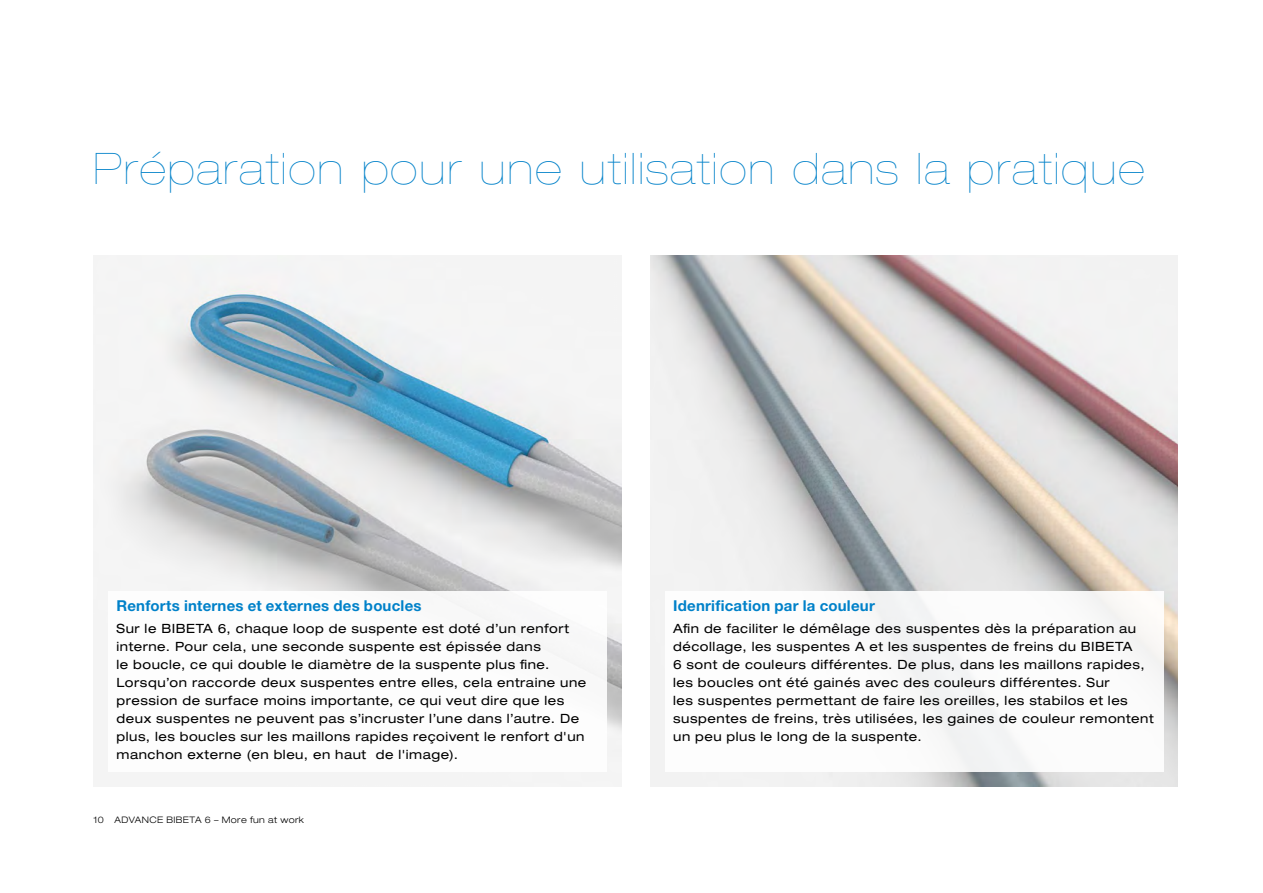
<style>
.page{position:relative;width:1263px;height:893px;background:#fff}
.page>*{position:absolute;margin:0;border:0;box-sizing:border-box;transform-origin:0 0}
.head_1_DE{font:200 expanded 43.5px "Helvetica Neue LT Pro";letter-spacing:.05em;color:#0081c9}
.head_2__auch_tabelle{font:700 15px "Helvetica Neue LT Pro";letter-spacing:.015em;color:#0081c9}
.text_1_legende_bild{font:expanded 12.75px/18px "Helvetica Neue LT Pro";letter-spacing:.04em;color:#000}
.t1{font:300 expanded 9px "Helvetica Neue LT Pro";letter-spacing:.04em;color:#000}
</style>
<div class="page">
<img style="left:94px;top:255px;width:527px;height:532px">
<img style="left:650px;top:255px;width:528px;height:532px">
<div style="left:108px;top:591px;width:499px;height:181px;background:#fff"></div>
<div style="left:665px;top:591px;width:498px;height:181px;background:#fff"></div>
<p class="head_1_DE" style="left:94px;top:143px;width:1052px">Préparation pour une utilisation dans la pratique</p>
<p class="head_2__auch_tabelle" style="left:117px;top:596px;width:306px">Renforts internes et externes des boucles</p>
<p class="text_1_legende_bild" style="left:117px;top:619px;width:471px">Sur le BIBETA 6, chaque loop de suspente est doté d’un renfort interne. Pour cela, une seconde suspente est épissée dans<br>le boucle, ce qui double le diamètre de la suspente plus fine.<br>Lorsqu’on raccorde deux suspentes entre elles, cela entraine une pression de surface moins importante, ce qui veut dire que les deux suspentes ne peuvent pas s’incruster l’une dans l’autre. De plus, les boucles sur les maillons rapides reçoivent le renfort d'un manchon externe (en bleu, en haut de l'image).</p>
<p class="t1" style="left:94px;top:814px;width:212px">10 ADVANCE BIBETA 6 – More fun at work</p>
<p class="head_2__auch_tabelle" style="left:673px;top:596px;width:203px">Idenrification par la couleur</p>
<p class="text_1_legende_bild" style="left:673px;top:619px;width:482px">Afin de faciliter le démêlage des suspentes dès la préparation au décollage, les suspentes A et les suspentes de freins du BIBETA<br>6 sont de couleurs différentes. De plus, dans les maillons rapides, les boucles ont été gainés avec des couleurs différentes. Sur<br>les suspentes permettant de faire les oreilles, les stabilos et les suspentes de freins, très utilisées, les gaines de couleur remontent un peu plus le long de la suspente.</p>
</div>
